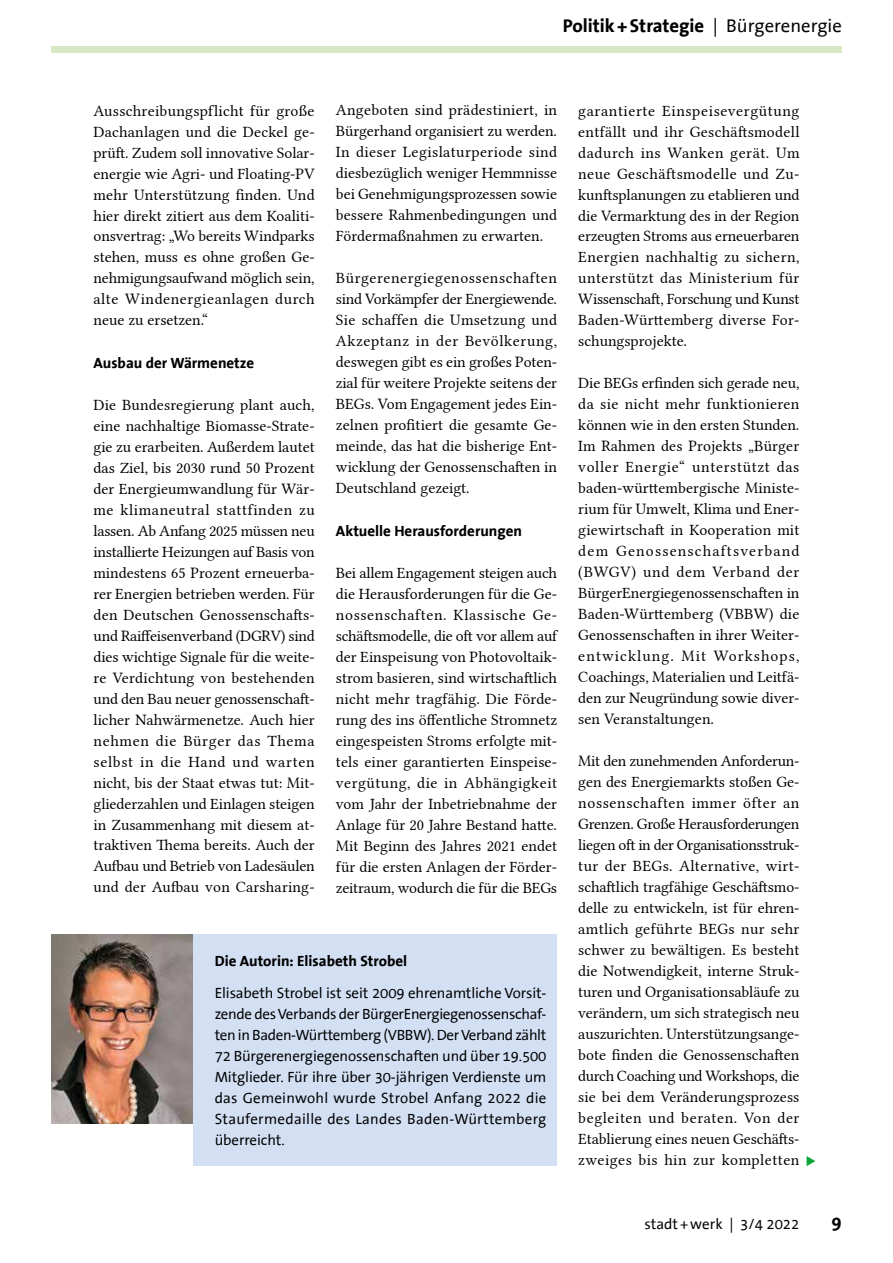
<style>
.page{position:relative;width:893px;height:1263px;background:#fff}
.page>*{position:absolute;margin:0;border:0;box-sizing:border-box;transform-origin:0 0}
.t1{font:700 18.75px "The Sans Office";color:#000}
.t2{font:15.75px/21px "Lin Libertine";color:#000;text-align:justify}
.t3{font:15px/21px "The Sans Office";letter-spacing:.015em;color:#000;text-align:justify}
.t4{font:700 15px "The Sans Office";color:#000}
.s1{font-weight:400}
.s2{font-weight:400;color:#fff}
.s3{font-size:22.35px;color:#0aa537}
</style>
<div class="page">
<div style="left:51px;top:46px;width:791px;height:6px;background:#d8e8c5"></div>
<img style="left:51px;top:935px;width:142px;height:189px">
<div style="left:193px;top:934px;width:364px;height:231px;background:#d3e0f4"></div>
<p class="t1" style="left:563px;top:15px;width:281px">Politik+Strategie <span class="s1">|</span> <span class="s2">Bürgerenergie</span></p>
<p class="t2" style="left:94px;top:98px;width:223px">Ausschreibungspflicht für große Dachanlagen und die Deckel ge&shy;prüft. Zudem soll innovative Solar&shy;energie wie Agri- und Floating-PV mehr Unterstützung finden. Und hier direkt zitiert aus dem Koaliti&shy;onsvertrag: „Wo bereits Windparks stehen, muss es ohne großen Ge&shy;nehmigungsaufwand möglich sein, alte Windenergieanlagen durch neue zu ersetzen.“</p>
<p class="t4" style="left:94px;top:355px;width:162px">Ausbau der Wärmenetze</p>
<p class="t2" style="left:94px;top:392px;width:223px">Die Bundesregierung plant auch, eine nachhaltige Biomasse-Strate&shy;gie zu erarbeiten. Außerdem lautet das Ziel, bis 2030 rund 50 Prozent der Energieumwandlung für Wär&shy;me klimaneutral stattfinden zu lassen. Ab Anfang 2025 müssen neu installierte Heizungen auf Basis von mindestens 65 Prozent erneuerba&shy;rer Energien betrieben werden. Für den Deutschen Genossenschafts&shy;und Raiffeisenverband (DGRV) sind dies wichtige Signale für die weite&shy;re Verdichtung von bestehenden und den Bau neuer genossenschaft&shy;licher Nahwärmenetze. Auch hier nehmen die Bürger das Thema selbst in die Hand und warten nicht, bis der Staat etwas tut: Mit&shy;gliederzahlen und Einlagen steigen in Zusammenhang mit diesem at&shy;traktiven Thema bereits. Auch der Aufbau und Betrieb von Ladesäulen und der Aufbau von Carsharing-</p>
<p class="t2" style="left:336px;top:98px;width:223px">Angeboten sind prädestiniert, in Bürgerhand organisiert zu werden.<br>In dieser Legislaturperiode sind diesbezüglich weniger Hemmnisse bei Genehmigungsprozessen sowie bessere Rahmenbedingungen und Fördermaßnahmen zu erwarten.</p>
<p class="t2" style="left:336px;top:266px;width:223px">Bürgerenergiegenossenschaften sind Vorkämpfer der Energiewende.<br>Sie schaffen die Umsetzung und Akzeptanz in der Bevölkerung, deswegen gibt es ein großes Poten&shy;zial für weitere Projekte seitens der BEGs. Vom Engagement jedes Ein&shy;zelnen profitiert die gesamte Ge&shy;meinde, das hat die bisherige Ent&shy;wicklung der Genossenschaften in Deutschland gezeigt.</p>
<p class="t4" style="left:336px;top:523px;width:188px">Aktuelle Herausforderungen</p>
<p class="t2" style="left:336px;top:560px;width:223px">Bei allem Engagement steigen auch die Herausforderungen für die Ge&shy;nossenschaften. Klassische Ge&shy;schäftsmodelle, die oft vor allem auf der Einspeisung von Photovoltaik&shy;strom basieren, sind wirtschaftlich nicht mehr tragfähig. Die Förde&shy;rung des ins öffentliche Stromnetz eingespeisten Stroms erfolgte mit&shy;tels einer garantierten Einspeise&shy;vergütung, die in Abhängigkeit vom Jahr der Inbetriebnahme der Anlage für 20 Jahre Bestand hatte.<br>Mit Beginn des Jahres 2021 endet für die ersten Anlagen der Förder&shy;zeitraum, wodurch die für die BEGs</p>
<p class="t4" style="left:215px;top:953px;width:194px">Die Autorin: Elisabeth Strobel</p>
<p class="t3" style="left:215px;top:983px;width:333px">Elisabeth Strobel ist seit 2009 ehrenamtliche Vorsit&shy;zende des Verbands der BürgerEnergiegenossenschaf&shy;ten in Baden-Württemberg (VBBW). Der Verband zählt 72 Bürgerenergiegenossenschaften und über 19.500<br>Mitglieder. Für ihre über 30-jährigen Verdienste um das Gemeinwohl wurde Strobel Anfang 2022 die Staufermedaille des Landes Baden-Württemberg überreicht.</p>
<p class="t2" style="left:578px;top:98px;width:223px">garantierte Einspeisevergütung entfällt und ihr Geschäftsmodell dadurch ins Wanken gerät. Um neue Geschäftsmodelle und Zu&shy;kunftsplanungen zu etablieren und die Vermarktung des in der Region erzeugten Stroms aus erneuerbaren Energien nachhaltig zu sichern, unterstützt das Ministerium für Wissenschaft, Forschung und Kunst Baden-Württemberg diverse For&shy;schungsprojekte.</p>
<p class="t2" style="left:578px;top:371px;width:223px">Die BEGs erfinden sich gerade neu, da sie nicht mehr funktionieren können wie in den ersten Stunden.<br>Im Rahmen des Projekts „Bürger voller Energie“ unterstützt das baden-württembergische Ministe&shy;rium für Umwelt, Klima und Ener&shy;giewirtschaft in Kooperation mit dem Genossenschaftsverband (BWGV) und dem Verband der BürgerEnergiegenossenschaften in Baden-Württemberg (VBBW) die Genossenschaften in ihrer Weiter&shy;entwicklung. Mit Workshops, Coachings, Materialien und Leitfä&shy;den zur Neugründung sowie diver&shy;sen Veranstaltungen.</p>
<p class="t2" style="left:578px;top:749px;width:240px;text-align:left">Mit den zunehmenden Anforderun&shy;gen des Energiemarkts stoßen Ge&shy;nossenschaften immer öfter an Grenzen. Große Herausforderungen liegen oft in der Organisationsstruk&shy;tur der BEGs. Alternative, wirt&shy;schaftlich tragfähige Geschäftsmo&shy;delle zu entwickeln, ist für ehren&shy;amtlich geführte BEGs nur sehr schwer zu bewältigen. Es besteht die Notwendigkeit, interne Struk&shy;turen und Organisationsabläufe zu verändern, um sich strategisch neu auszurichten. Unterstützungsange&shy;bote finden die Genossenschaften durch Coaching und Workshops, die sie bei dem Veränderungsprozess begleiten und beraten. Von der Etablierung eines neuen Geschäfts&shy;zweiges bis hin zur kompletten <span class="s3">▶</span></p>
<p class="t3" style="left:644px;top:1214px;width:157px">stadt +werk | 3/4 2022</p>
<p class="t1" style="left:832px;top:1212px;width:12px">9</p>
</div>
